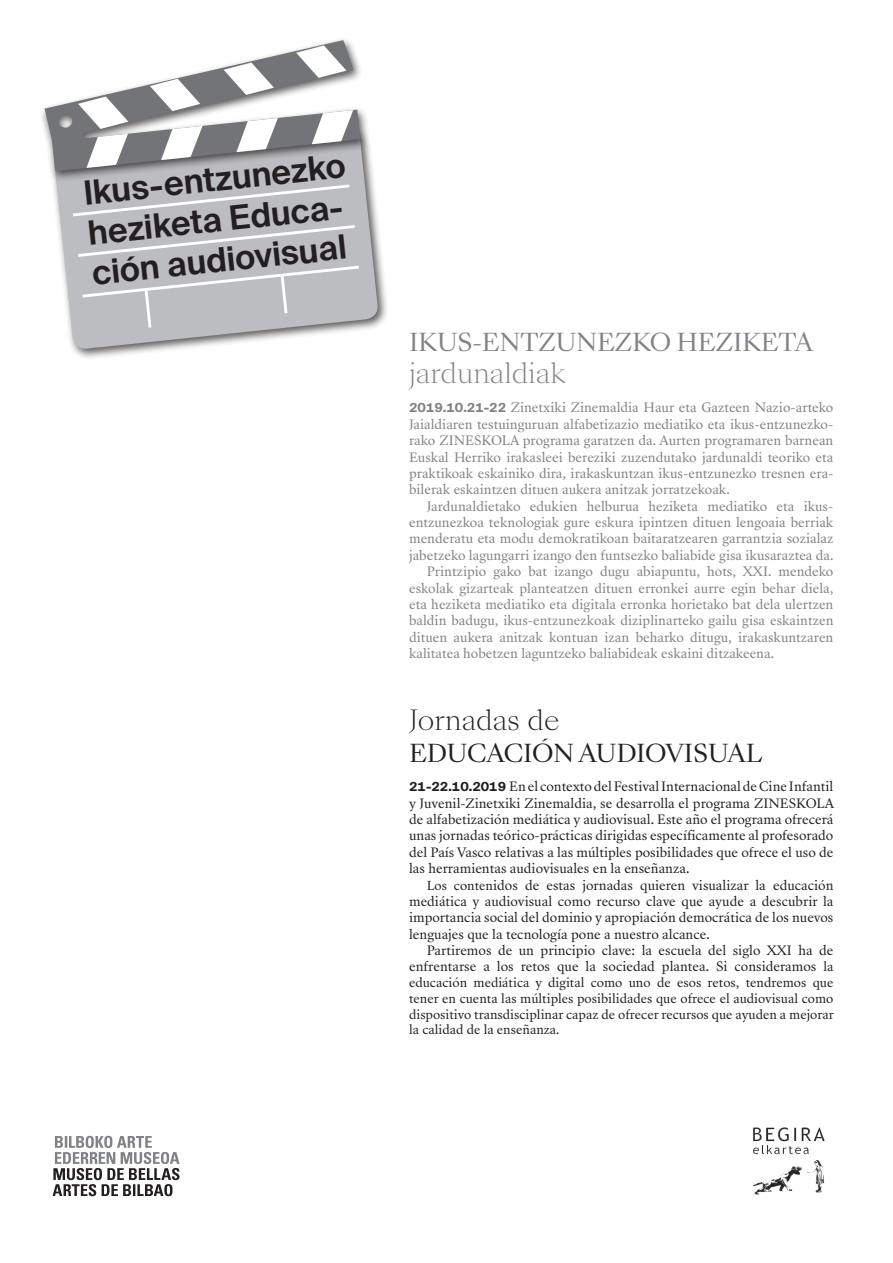
<style>
.page{position:relative;width:893px;height:1263px;background:#fff}
.page>*{position:absolute;margin:0;border:0;box-sizing:border-box;transform-origin:0 0}
.t1{font:600 33.45px/40.5px "Suisse Intl";color:#231f20}
.t2{font:300 27px "Sang Bleu Kingdom";color:#808285}
.t3{font:300 27px "Sang Bleu Kingdom";color:#231f20}
.t4{font:24px "Sang Bleu Kingdom";letter-spacing:-.01em;color:#808285}
.t5{font:24px "Sang Bleu Kingdom";letter-spacing:-.015em;color:#231f20}
.A_Texto_corrido{font:12.45px/16.4px "Sang Bleu Republic";color:#808285;text-align:justify}
.A_Texto_corrido-2{font:12.45px/16.4px "Sang Bleu Republic";color:#231f20;text-align:justify}
.A_Texto_corrido_sang{font:12.45px/16.4px "Sang Bleu Republic";color:#231f20;text-align:justify}
.A_Texto_corrido_sang-2{font:12px/15.8px "Sang Bleu Republic";color:#231f20;text-align:justify}
.s1{font-family:"Suisse Intl";font-weight:700}
.s2{font-size:12px}
</style>
<div class="page">
<svg style="left:53px;top:1136px;width:127px;height:60px"></svg>
<img style="left:753px;top:1127px;width:72px;height:68px">
<div style="left:51px;top:126px;width:338px;height:234px;background:#231f20;opacity:.75"></div>
<svg style="left:54px;top:130px;width:325px;height:220px"></svg>
<div style="left:40px;top:36px;width:330px;height:147px;background:#231f20;opacity:.75"></div>
<svg style="left:45px;top:40px;width:315px;height:131px"></svg>
<svg style="left:70px;top:183px;width:292px;height:148px;background:#bfc0c3"></svg>
<p class="t1" style="left:82px;top:173px;width:264px;rotate:-6deg">Ikus-entzunezko heziketa Educa&shy;ción audiovisual</p>
<p class="t4" style="left:409px;top:326px;width:405px">IKUS-ENTZUNEZKO HEZIKETA</p>
<p class="t2" style="left:409px;top:355px;width:158px">jardunaldiak</p>
<p class="A_Texto_corrido" style="left:409px;top:400px;width:426px"><span class="s1">2019.10.21-22</span> Zinetxiki Zinemaldia Haur eta Gazteen Nazio-arteko Jaialdiaren testuinguruan alfabetizazio mediatiko eta ikus-entzunezko&shy;rako ZINESKOLA programa garatzen da. Aurten programaren barnean Euskal Herriko irakasleei bereziki zuzendutako jardunaldi teoriko eta praktikoak eskainiko dira, irakaskuntzan ikus-entzunezko tresnen era&shy;bilerak eskaintzen dituen aukera anitzak jorratzekoak.</p>
<p class="A_Texto_corrido" style="left:409px;top:498px;width:426px;text-indent:18px">Jardunaldietako edukien helburua heziketa mediatiko eta ikus&shy;entzunezkoa teknologiak gure eskura ipintzen dituen lengoaia berriak menderatu eta modu demokratikoan baitaratzearen garrantzia sozialaz jabetzeko lagungarri izango den funtsezko baliabide gisa ikusaraztea da.</p>
<p class="A_Texto_corrido" style="left:409px;top:564px;width:426px;text-indent:18px">Printzipio gako bat izango dugu abiapuntu, hots, XXI. mendeko eskolak gizarteak planteatzen dituen erronkei aurre egin behar diela, eta heziketa mediatiko eta digitala erronka horietako bat dela ulertzen baldin badugu, ikus-entzunezkoak diziplinarteko gailu gisa eskaintzen dituen aukera anitzak kontuan izan beharko ditugu, irakaskuntzaren kalitatea hobetzen laguntzeko baliabideak eskaini ditzakeena.</p>
<p class="t3" style="left:409px;top:702px;width:152px">Jornadas de</p>
<p class="t5" style="left:409px;top:736px;width:355px">EDUCACIÓN AUDIOVISUAL</p>
<p class="A_Texto_corrido-2" style="left:409px;top:779px;width:426px"><span class="s1">21-22.10.2019</span> En el contexto del Festival Internacional de Cine Infantil y Juvenil-Zinetxiki Zinemaldia, se desarrolla el programa ZINESKOLA de alfabetización mediática y audiovisual. Este año el programa ofrecerá unas jornadas teórico-prácticas dirigidas específicamente al profesorado del País Vasco relativas a las múltiples posibilidades que ofrece el uso de las herramientas audiovisuales en la enseñanza.</p>
<p class="A_Texto_corrido_sang" style="left:409px;top:877px;width:426px;text-indent:18px"><span class="s2">Los conten</span>idos de estas jornadas quieren visualizar la educación mediática y audiovisual como recurso clave que ayude a descubrir la importancia social del dominio y apropiación democrática de los nuevos lenguajes que la tecnología pone a nuestro alcance.</p>
<p class="A_Texto_corrido_sang" style="left:409px;top:943px;width:426px;text-align:right">Partiremos de un principio clave: la escuela del siglo XXI ha de enfrentarse a los retos que la sociedad plantea. Si consideramos <span class="s2">la</span></p>
<p class="A_Texto_corrido_sang-2" style="left:409px;top:975px;width:426px">educación mediática y digital como uno de esos retos, tendremos que tener en cuenta las múltiples posibilidades que ofrece el audiovisual como dispositivo transdisciplinar capaz de ofrecer recursos que ayuden a mejorar la calidad de la enseñanza.</p>
</div>
